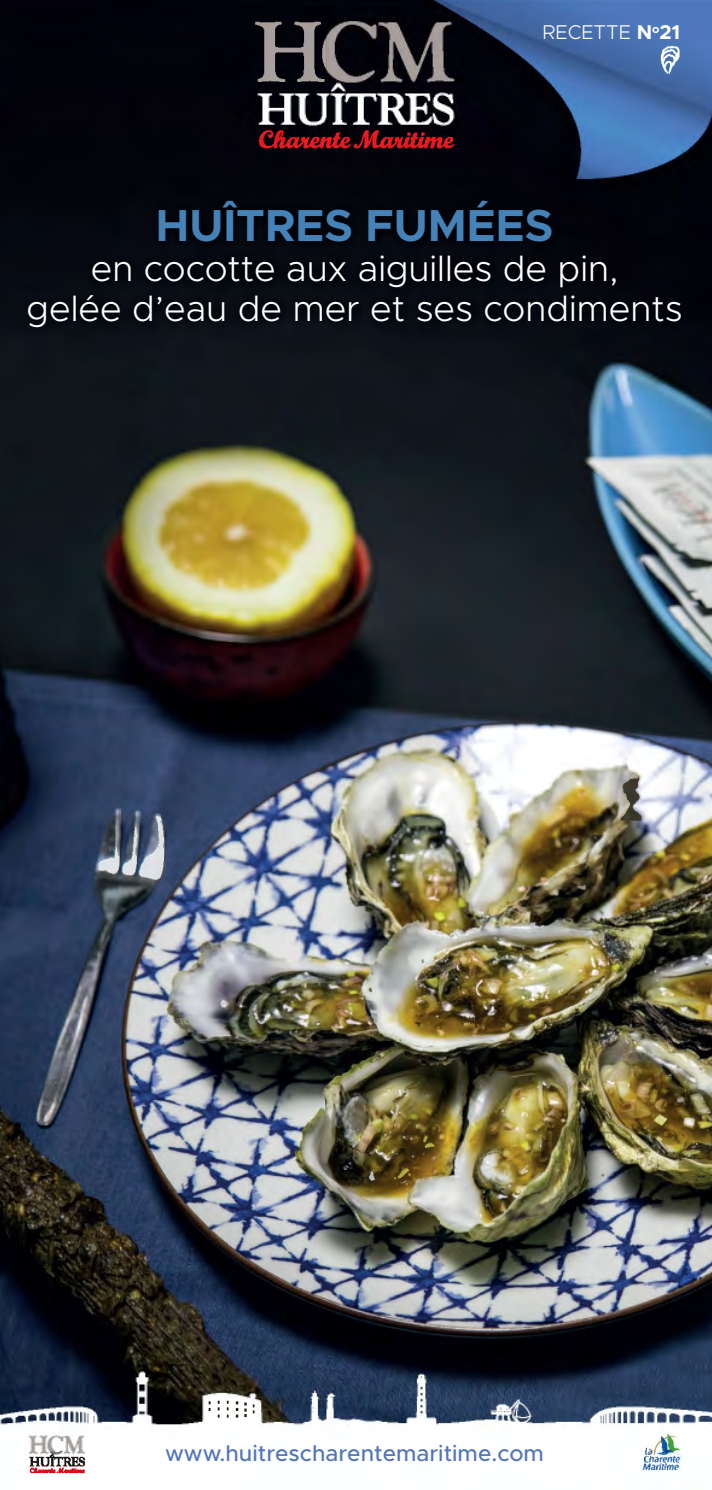
<style>
.page{position:relative;width:712px;height:1490px;background:#fff}
.page>*{position:absolute;margin:0;border:0;box-sizing:border-box;transform-origin:0 0}
.t1{font:700 45px "Metropolis";color:#4582b8}
.t2{font:300 36.25px/40px "Metropolis";color:#fff;text-align:center}
.t3{font:500 22.5px "Metropolis";color:#5275ba}
.t4{font:300 20px "Metropolis";color:#fff}
.s1{font-weight:700}
</style>
<div class="page">
<img style="left:0;top:0;width:712px;height:1474px">
<p class="t4" style="left:543px;top:20px;width:139px">RECETTE <span class="s1">N</span><sup>o</sup><span class="s1">21</span></p>
<p class="t1" style="left:156px;top:197px;width:399px">HUÎTRES FUMÉES</p>
<p class="t2" style="left:27px;top:248px;width:657px">en cocotte aux aiguilles de pin,<br>gelée d’eau de mer et ses condiments</p>
<p class="t3" style="left:165px;top:1438px;width:380px">www.huitrescharentemaritime.com</p>
</div>
